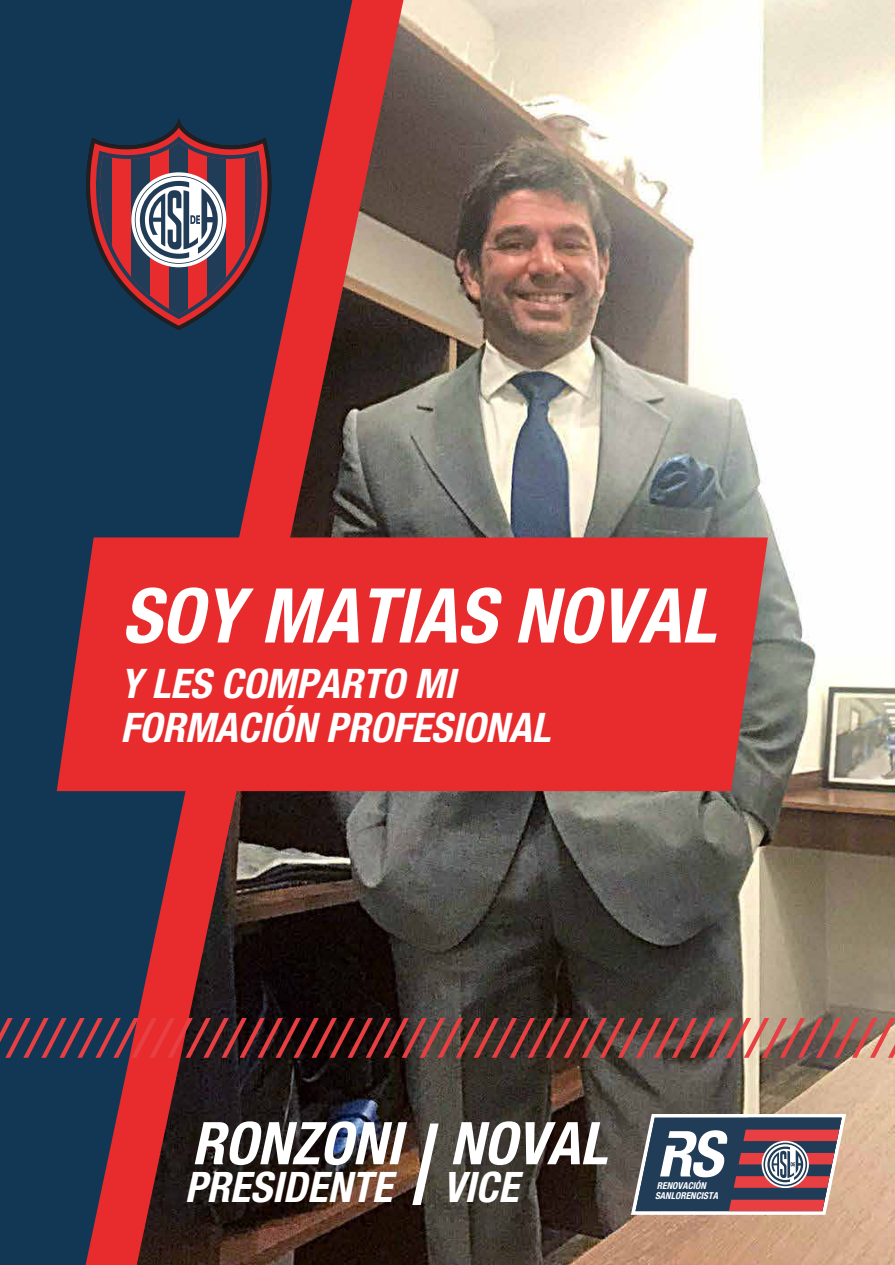
<style>
.page{position:relative;width:895px;height:1265px;background:#fff}
.page>*{position:absolute;margin:0;border:0;box-sizing:border-box;transform-origin:0 0}
.t1{font:italic 700 condensed 75.6px "Helvetica Neue LT Std";color:#fff}
.t2{font:italic 700 condensed 58.95px "Helvetica Neue LT Std";color:#fff}
.t3{font:italic 500 condensed 53.55px "Helvetica Neue LT Std";color:#e83f42}
.t4{font:italic 700 condensed 42px "Helvetica Neue LT Std";color:#fff}
.t5{font:italic 700 condensed 40.8px/43.7px "Helvetica Neue LT Std";color:#fff}
.t6{font:italic 700 condensed 9.45px "Helvetica Neue LT Std";color:#fff}
</style>
<div class="page">
<img style="left:403px;top:0;width:491px;height:1264px">
<img style="left:352px;top:0;width:51px;height:1264px">
<svg style="left:0;top:0;width:352px;height:1264px;background:#362e3f"></svg>
<svg style="left:631px;top:1113px;width:215px;height:101px"></svg>
<svg style="left:412px;top:1123px;width:26px;height:81px"></svg>
<svg style="left:52px;top:119px;width:253px;height:211px;background:#213550"></svg>
<svg style="left:87px;top:128px;width:183px;height:197px;background:#6c4b5b"></svg>
<div style="left:57px;top:537px;width:710px;height:254px;background:#e82c2e"></div>
<h1 class="t1" style="left:122px;top:570px;width:595px">SOY MATIAS NOVAL</h1>
<p class="t5" style="left:120px;top:662px;width:431px">Y LES COMPARTO MI<br>FORMACIÓN PROFESIONAL</p>
<p class="t3" style="left:-12px;top:1006px;width:899px">//////////////////////////////////////////////////</p>
<p class="t2" style="left:192px;top:1107px;width:211px">RONZONI</p>
<p class="t4" style="left:185px;top:1161px;width:209px">PRESIDENTE</p>
<p class="t2" style="left:449px;top:1107px;width:159px">NOVAL</p>
<p class="t4" style="left:442px;top:1161px;width:77px">VICE</p>
<p class="t6" style="left:656px;top:1180px;width:51px">RENOVACIÓN</p>
<p class="t6" style="left:655px;top:1189px;width:64px">SANLORENCISTA</p>
</div>
